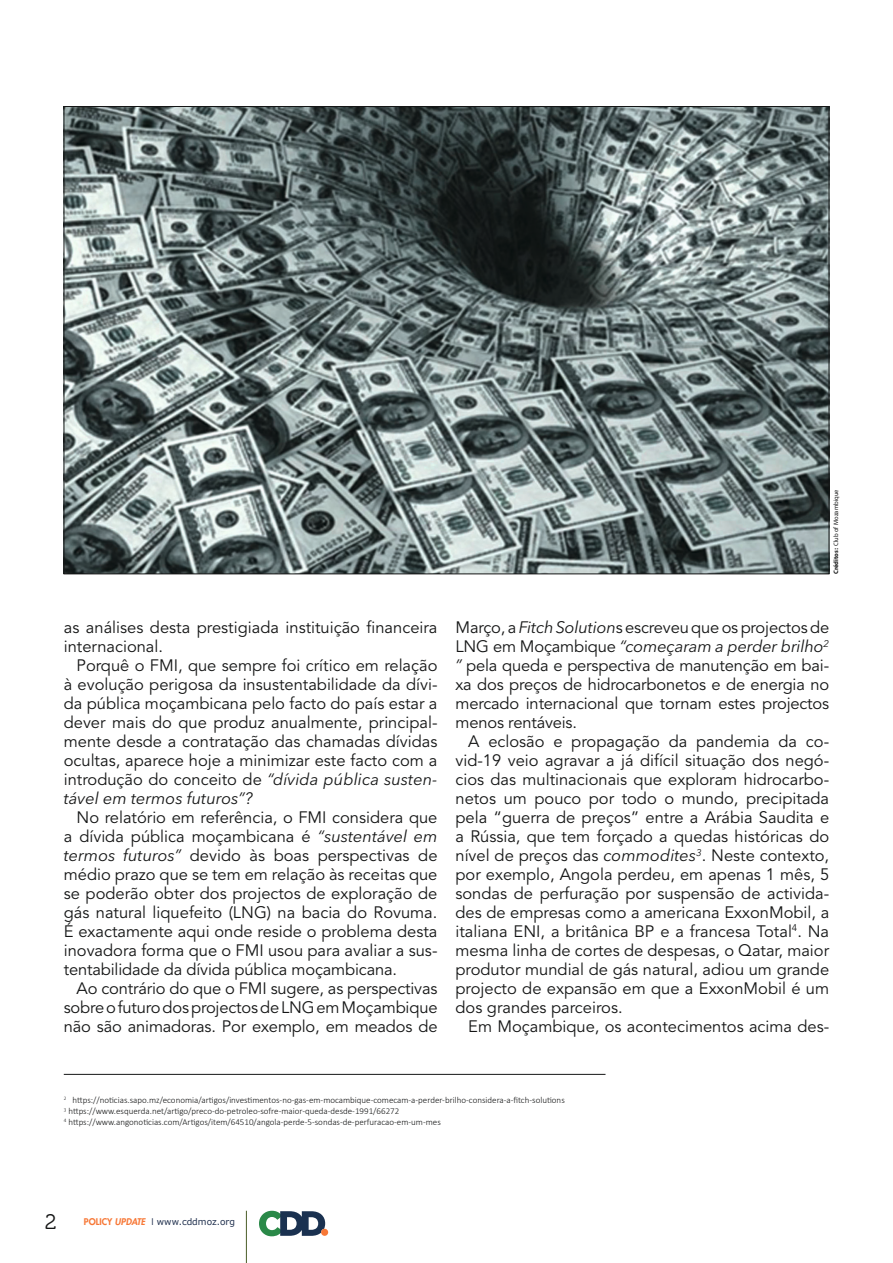
<style>
.page{position:relative;width:893px;height:1263px;background:#fff}
.page>*{position:absolute;margin:0;border:0;box-sizing:border-box;transform-origin:0 0}
.t1{font:21px "Museo 300";color:#151616}
.t2{font:16.5px/18.9px "Avenir LT Std";color:#151616;text-align:justify}
.t3{font:300 9px "Calibri";color:#151616}
.t4{font:9px "Verdana";color:#1f2f4d}
.t5{font:9px "Myriad Arabic";color:#151616}
.s1{font-weight:700}
.s2{font-family:"Avenir Next LT Pro";font-style:italic}
.s3{font-family:"Futura LT";font-weight:800;color:#f77837}
.s4{font-family:"Futura LT";font-weight:800;font-style:italic;color:#f77837}
.s5{font-family:"Futura LT"}
</style>
<div class="page">
<hr style="left:246px;top:1211px;width:1px;height:52px;background:#4a5d27">
<svg style="left:259px;top:1211px;width:69px;height:25px"></svg>
<img style="left:66px;top:108px;width:761px;height:464px">
<hr style="left:64px;top:1074px;width:541px;height:1px;background:#151616">
<p class="t5" style="left:830px;top:574px;width:86px;rotate:-90deg"><span class="s1">Créditos:</span> Club of Mozambique</p>
<p class="t2" style="left:64px;top:619px;width:375px">as análises desta prestigiada instituição financeira internacional.</p>
<p class="t2" style="left:64px;top:657px;width:375px;text-indent:13px">Porquê o FMI, que sempre foi crítico em relação à evolução perigosa da insustentabilidade da dívi&shy;da pública moçambicana pelo facto do país estar a dever mais do que produz anualmente, principal&shy;mente desde a contratação das chamadas dívidas ocultas, aparece hoje a minimizar este facto com a introdução do conceito de <span class="s2">“dívida pública susten&shy;tável em termos futuros”?</span></p>
<p class="t2" style="left:64px;top:808px;width:375px;text-indent:13px">No relatório em referência, o FMI considera que a dívida pública moçambicana é <span class="s2">“sustentável em termos futuros”</span> devido às boas perspectivas de médio prazo que se tem em relação às receitas que se poderão obter dos projectos de exploração de gás natural liquefeito (LNG) na bacia do Rovuma.<br>É exactamente aqui onde reside o problema desta inovadora forma que o FMI usou para avaliar a sus&shy;tentabilidade da dívida pública moçambicana.</p>
<p class="t2" style="left:64px;top:979px;width:375px;text-indent:13px">Ao contrário do que o FMI sugere, as perspectivas sobre o futuro dos projectos de LNG em Moçambique não são animadoras. Por exemplo, em meados de</p>
<p class="t2" style="left:455px;top:619px;width:375px">Março, a <span class="s2">Fitch Solution</span>s escreveu que os projectos de LNG em Moçambique <span class="s2">“começaram a perder brilho</span><sup>2 </sup><span class="s2">”</span> pela queda e perspectiva de manutenção em bai&shy;xa dos preços de hidrocarbonetos e de energia no mercado internacional que tornam estes projectos menos rentáveis.</p>
<p class="t2" style="left:455px;top:732px;width:375px;text-indent:13px">A eclosão e propagação da pandemia da co&shy;vid-19 veio agravar a já difícil situação dos negó&shy;cios das multinacionais que exploram hidrocarbo&shy;netos um pouco por todo o mundo, precipitada pela “guerra de preços” entre a Arábia Saudita e a Rússia, que tem forçado a quedas históricas do nível de preços das <span class="s2">commodites</span><sup>3</sup>. Neste contexto, por exemplo, Angola perdeu, em apenas 1 mês, 5 sondas de perfuração por suspensão de activida&shy;des de empresas como a americana ExxonMobil, a italiana ENI, a britânica BP e a francesa Total<sup>4</sup>. Na mesma linha de cortes de despesas, o Qatar, maior produtor mundial de gás natural, adiou um grande projecto de expansão em que a ExxonMobil é um dos grandes parceiros.</p>
<p class="t2" style="left:468px;top:1017px;width:362px">Em Moçambique, os acontecimentos acima des-</p>
<p class="t3" style="left:64px;top:1094px;width:502px"><sup>2</sup> https://noticias.sapo.mz/economia/artigos/investimentos-no-gas-em-mocambique-comecam-a-perder-brilho-considera-a-fitch-solutions</p>
<p class="t3" style="left:64px;top:1105px;width:337px"><sup>3</sup> https://www.esquerda.net/artigo/preco-do-petroleo-sofre-maior-queda-desde-1991/66272</p>
<p class="t3" style="left:64px;top:1116px;width:378px"><sup>4</sup> https://www.angonoticias.com/Artigos/item/64510/angola-perde-5-sondas-de-perfuracao-em-um-mes</p>
<p class="t1" style="left:45px;top:1210px;width:13px">2</p>
<p class="t4" style="left:84px;top:1215px;width:153px"><span class="s3">POLICY</span> <span class="s4">UPDATE</span> <span class="s5">I</span> www.cddmoz.org</p>
</div>
